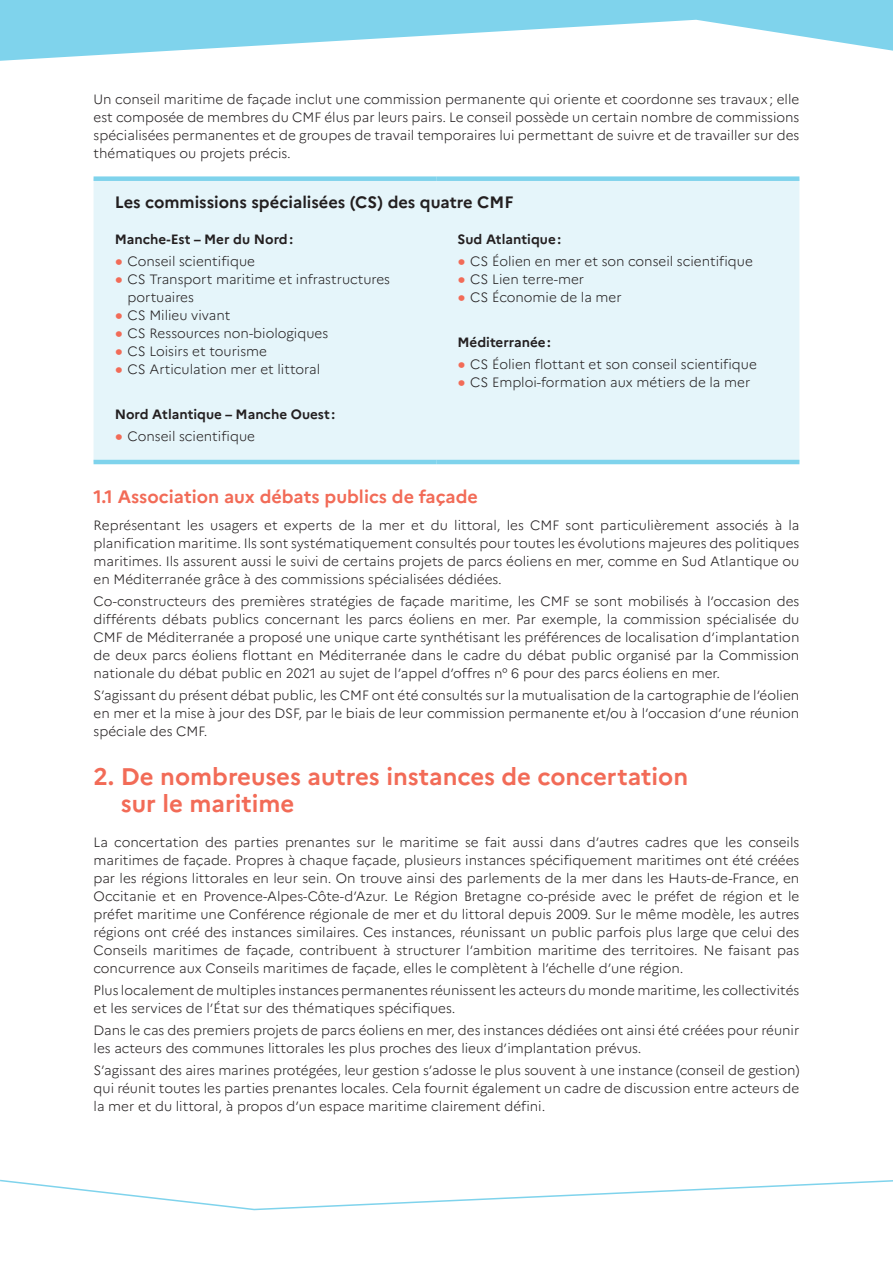
<style>
.page{position:relative;width:893px;height:1263px;background:#fff}
.page>*{position:absolute;margin:0;border:0;box-sizing:border-box;transform-origin:0 0}
.t1{font:700 24px/27px "Marianne";color:#f26b57}
.t2{font:700 18px "Marianne";color:#f26b57}
.t3{font:700 16.5px "Marianne";color:#231f20}
.t4{font:300 13.5px/18px "Marianne";color:#231f20;text-align:justify}
.t5{font:700 13.5px "Marianne";color:#231f20}
.s1{font-size:27px;color:#f26b57}
</style>
<div class="page">
<svg style="left:0;top:1179px;width:893px;height:32px"></svg>
<svg style="left:0;top:0;width:893px;height:61px;fill:#7fd3ec"></svg>
<div style="left:94px;top:181px;width:705px;height:279px;background:#e5f5fa"></div>
<div style="left:94px;top:176px;width:342px;height:5px;background:#7fd3ec"></div>
<div style="left:436px;top:176px;width:363px;height:5px;background:#7fd3ec"></div>
<hr style="left:94px;top:460px;width:342px;height:4px;background:#7fd3ec">
<hr style="left:436px;top:460px;width:363px;height:4px;background:#7fd3ec">
<p class="t4" style="left:94px;top:90px;width:707px">Un conseil maritime de façade inclut une commission permanente qui oriente et coordonne ses travaux; elle est composée de membres du CMF élus par leurs pairs. Le conseil possède un certain nombre de commissions spécialisées permanentes et de groupes de travail temporaires lui permettant de suivre et de travailler sur des thématiques ou projets précis.</p>
<p class="t3" style="left:115px;top:192px;width:400px">Les commissions spécialisées (CS) des quatre CMF</p>
<p class="t5" style="left:115px;top:231px;width:180px">Manche-Est – Mer du Nord:</p>
<p class="t4" style="left:115px;top:252px;width:142px"><span class="s1">•</span> Conseil scientifique</p>
<p class="t4" style="left:128px;top:270px;width:264px;text-indent:-13px"><span class="s1">•</span> CS Transport maritime et infrastructures portuaires</p>
<p class="t4" style="left:115px;top:306px;width:117px"><span class="s1">•</span> CS Milieu vivant</p>
<p class="t4" style="left:115px;top:324px;width:215px"><span class="s1">•</span> CS Ressources non-biologiques</p>
<p class="t4" style="left:115px;top:342px;width:154px"><span class="s1">•</span> CS Loisirs et tourisme</p>
<p class="t4" style="left:115px;top:360px;width:207px"><span class="s1">•</span> CS Articulation mer et littoral</p>
<p class="t5" style="left:115px;top:405px;width:222px">Nord Atlantique – Manche Ouest :</p>
<p class="t4" style="left:115px;top:427px;width:142px"><span class="s1">•</span> Conseil scientifique</p>
<p class="t5" style="left:458px;top:231px;width:105px">Sud Atlantique:</p>
<p class="t4" style="left:458px;top:252px;width:297px"><span class="s1">•</span> CS Éolien en mer et son conseil scientifique</p>
<p class="t4" style="left:458px;top:270px;width:128px"><span class="s1">•</span> CS Lien terre-mer</p>
<p class="t4" style="left:458px;top:288px;width:166px"><span class="s1">•</span> CS Économie de la mer</p>
<p class="t5" style="left:458px;top:333px;width:95px">Méditerranée:</p>
<p class="t4" style="left:458px;top:355px;width:301px"><span class="s1">•</span> CS Éolien flottant et son conseil scientifique</p>
<p class="t4" style="left:458px;top:373px;width:294px"><span class="s1">•</span> CS Emploi-formation aux métiers de la mer</p>
<h2 class="t2" style="left:94px;top:486px;width:386px">1.1 Association aux débats publics de façade</h2>
<p class="t4" style="left:94px;top:516px;width:707px">Représentant les usagers et experts de la mer et du littoral, les CMF sont particulièrement associés à la planification maritime. Ils sont systématiquement consultés pour toutes les évolutions majeures des politiques maritimes. Ils assurent aussi le suivi de certains projets de parcs éoliens en mer, comme en Sud Atlantique ou en Méditerranée grâce à des commissions spécialisées dédiées.</p>
<p class="t4" style="left:94px;top:592px;width:707px">Co-constructeurs des premières stratégies de façade maritime, les CMF se sont mobilisés à l’occasion des différents débats publics concernant les parcs éoliens en mer. Par exemple, la commission spécialisée du CMF de Méditerranée a proposé une unique carte synthétisant les préférences de localisation d’implantation de deux parcs éoliens flottant en Méditerranée dans le cadre du débat public organisé par la Commission nationale du débat public en 2021 au sujet de l’appel d’offres n° 6 pour des parcs éoliens en mer.</p>
<p class="t4" style="left:94px;top:686px;width:707px">S’agissant du présent débat public, les CMF ont été consultés sur la mutualisation de la cartographie de l’éolien en mer et la mise à jour des DSF, par le biais de leur commission permanente et/ou à l’occasion d’une réunion spéciale des CMF.</p>
<h1 class="t1" style="left:121px;top:762px;width:569px;text-indent:-27px">2. De nombreuses autres instances de concertation sur le maritime</h1>
<p class="t4" style="left:94px;top:833px;width:707px">La concertation des parties prenantes sur le maritime se fait aussi dans d’autres cadres que les conseils maritimes de façade. Propres à chaque façade, plusieurs instances spécifiquement maritimes ont été créées par les régions littorales en leur sein. On trouve ainsi des parlements de la mer dans les Hauts-de-France, en Occitanie et en Provence-Alpes-Côte-d’Azur. Le Région Bretagne co-préside avec le préfet de région et le préfet maritime une Conférence régionale de mer et du littoral depuis 2009. Sur le même modèle, les autres régions ont créé des instances similaires. Ces instances, réunissant un public parfois plus large que celui des Conseils maritimes de façade, contribuent à structurer l’ambition maritime des territoires. Ne faisant pas concurrence aux Conseils maritimes de façade, elles le complètent à l’échelle d’une région.</p>
<p class="t4" style="left:94px;top:981px;width:707px">Plus localement de multiples instances permanentes réunissent les acteurs du monde maritime, les collectivités et les services de l’État sur des thématiques spécifiques.</p>
<p class="t4" style="left:94px;top:1021px;width:707px">Dans le cas des premiers projets de parcs éoliens en mer, des instances dédiées ont ainsi été créées pour réunir les acteurs des communes littorales les plus proches des lieux d’implantation prévus.</p>
<p class="t4" style="left:94px;top:1061px;width:707px">S’agissant des aires marines protégées, leur gestion s’adosse le plus souvent à une instance (conseil de gestion) qui réunit toutes les parties prenantes locales. Cela fournit également un cadre de discussion entre acteurs de la mer et du littoral, à propos d’un espace maritime clairement défini.</p>
</div>
